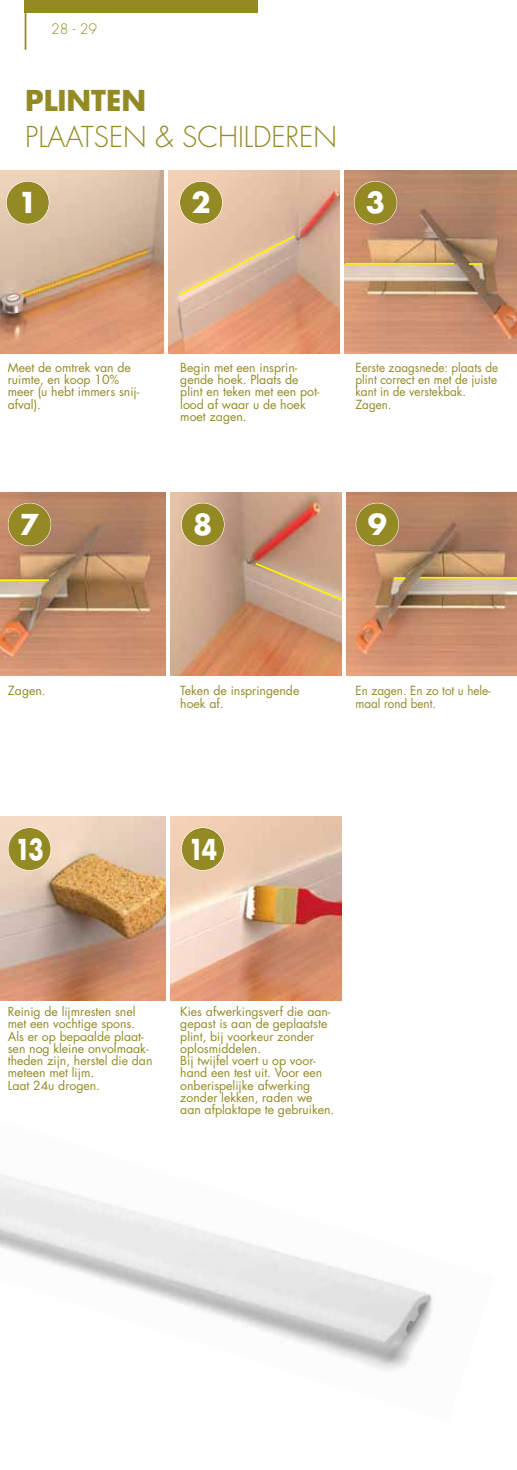
<style>
.page{position:relative;width:517px;height:1470px;background:#fff}
.page>*{position:absolute;margin:0;border:0;box-sizing:border-box;transform-origin:0 0}
.t1{font:300 28px "Futura";color:#938a24}
.t2{font:700 28px "Futura";color:#938a24}
.t3{font:700 28px "Futura";color:#fff}
.t4{font:700 28px "Futura";color:#fff;scale:.8 1}
.t5{font:300 14px "Futura";color:#938a24}
.t6{font:12.25px/12.2px "Futura";color:#938a24}
.t7{font:12.25px/12.2px "Futura";color:#938a24;scale:.95 1}
</style>
<div class="page">
<div style="left:25px;top:0;width:233px;height:13px;background:#938a24"></div>
<hr style="left:25px;top:0;width:1px;height:50px;background:#938a24">
<img style="left:0;top:1174px;width:433px;height:196px">
<img style="left:0;top:816px;width:165px;height:184px">
<img style="left:170px;top:816px;width:171px;height:184px">
<div style="left:8px;top:827px;width:43px;height:43px;background:#938a24;border-radius:50%"></div>
<div style="left:8px;top:827px;width:43px;height:43px;border:1px solid #fff;border-radius:50%"></div>
<div style="left:182px;top:827px;width:42px;height:43px;background:#938a24;border-radius:50%"></div>
<div style="left:181px;top:827px;width:43px;height:43px;border:1px solid #fff;border-radius:50%"></div>
<img style="left:0;top:170px;width:164px;height:184px">
<img style="left:168px;top:170px;width:172px;height:184px">
<img style="left:344px;top:170px;width:173px;height:184px">
<div style="left:7px;top:181px;width:42px;height:43px;background:#938a24;border-radius:50%"></div>
<div style="left:6px;top:181px;width:43px;height:43px;border:1px solid #fff;border-radius:50%"></div>
<div style="left:180px;top:181px;width:42px;height:43px;background:#938a24;border-radius:50%"></div>
<div style="left:179px;top:181px;width:44px;height:43px;border:1px solid #fff;border-radius:50%"></div>
<div style="left:354px;top:181px;width:43px;height:43px;background:#938a24;border-radius:50%"></div>
<div style="left:354px;top:181px;width:43px;height:43px;border:1px solid #fff;border-radius:50%"></div>
<svg style="left:178px;top:234px;width:119px;height:63px;background:#dbb99b"></svg>
<hr style="left:345px;top:263px;width:109px;height:1px;background:#fff200">
<svg style="left:469px;top:263px;width:13px;height:2px"></svg>
<img style="left:0;top:492px;width:165px;height:183px">
<img style="left:170px;top:492px;width:171px;height:183px">
<img style="left:346px;top:492px;width:171px;height:183px">
<div style="left:8px;top:503px;width:43px;height:42px;background:#938a24;border-radius:50%"></div>
<div style="left:8px;top:503px;width:43px;height:43px;border:1px solid #fff;border-radius:50%"></div>
<div style="left:182px;top:503px;width:42px;height:42px;background:#938a24;border-radius:50%"></div>
<div style="left:181px;top:503px;width:43px;height:43px;border:1px solid #fff;border-radius:50%"></div>
<div style="left:356px;top:503px;width:42px;height:42px;background:#938a24;border-radius:50%"></div>
<div style="left:355px;top:503px;width:44px;height:43px;border:1px solid #fff;border-radius:50%"></div>
<svg style="left:254px;top:561px;width:90px;height:41px;background:#caac8e"></svg>
<hr style="left:420px;top:576px;width:97px;height:3px;background:#fff200">
<svg style="left:394px;top:577px;width:11px;height:2px"></svg>
<hr style="left:0;top:579px;width:49px;height:2px;background:#fff200">
<p class="t5" style="left:51px;top:23px;width:47px">28 - 29</p>
<h1 class="t2" style="left:25px;top:87px;width:123px">PLINTEN</h1>
<h1 class="t1" style="left:25px;top:124px;width:313px">PLAATSEN &amp; SCHILDEREN</h1>
<h1 class="t3" style="left:18px;top:190px;width:21px">1</h1>
<h1 class="t3" style="left:191px;top:190px;width:21px">2</h1>
<h1 class="t3" style="left:366px;top:190px;width:21px">3</h1>
<p class="t6" style="left:8px;top:362px;width:133px">Meet de omtrek van de ruimte, en koop 10% meer (u hebt immers snij&shy;afval).</p>
<p class="t6" style="left:180px;top:362px;width:141px">Begin met een insprin&shy;gende hoek. Plaats de plint en teken met een pot&shy;lood af waar u de hoek moet zagen.</p>
<p class="t7" style="left:355px;top:362px;width:152px">Eerste zaagsnede: plaats de plint correct en met de juiste kant in de verstekbak.<br>Zagen.</p>
<h1 class="t3" style="left:20px;top:512px;width:21px">7</h1>
<h1 class="t3" style="left:193px;top:512px;width:21px">8</h1>
<h1 class="t3" style="left:368px;top:512px;width:21px">9</h1>
<p class="t6" style="left:8px;top:685px;width:39px">Zagen.</p>
<p class="t6" style="left:180px;top:685px;width:121px">Teken de inspringende hoek af.</p>
<p class="t7" style="left:355px;top:685px;width:144px">En zagen. En zo tot u hele&shy;maal rond bent.</p>
<h1 class="t4" style="left:15px;top:837px;width:37px">13</h1>
<h1 class="t4" style="left:189px;top:837px;width:37px">14</h1>
<p class="t6" style="left:8px;top:1006px;width:146px">Reinig de lijmresten snel met een vochtige spons.<br>Als er op bepaalde plaat&shy;sen nog kleine onvolmaak&shy;theden zijn, herstel die dan meteen met lijm.<br>Laat 24u drogen.</p>
<p class="t6" style="left:180px;top:1006px;width:155px">Kies afwerkingsverf die aan&shy;gepast is aan de geplaatste plint, bij voorkeur zonder oplosmiddelen.<br>Bij twijfel voert u op voor&shy;hand een test uit. Voor een onberispelijke afwerking zonder lekken, raden we aan afplaktape te gebruiken.</p>
</div>
